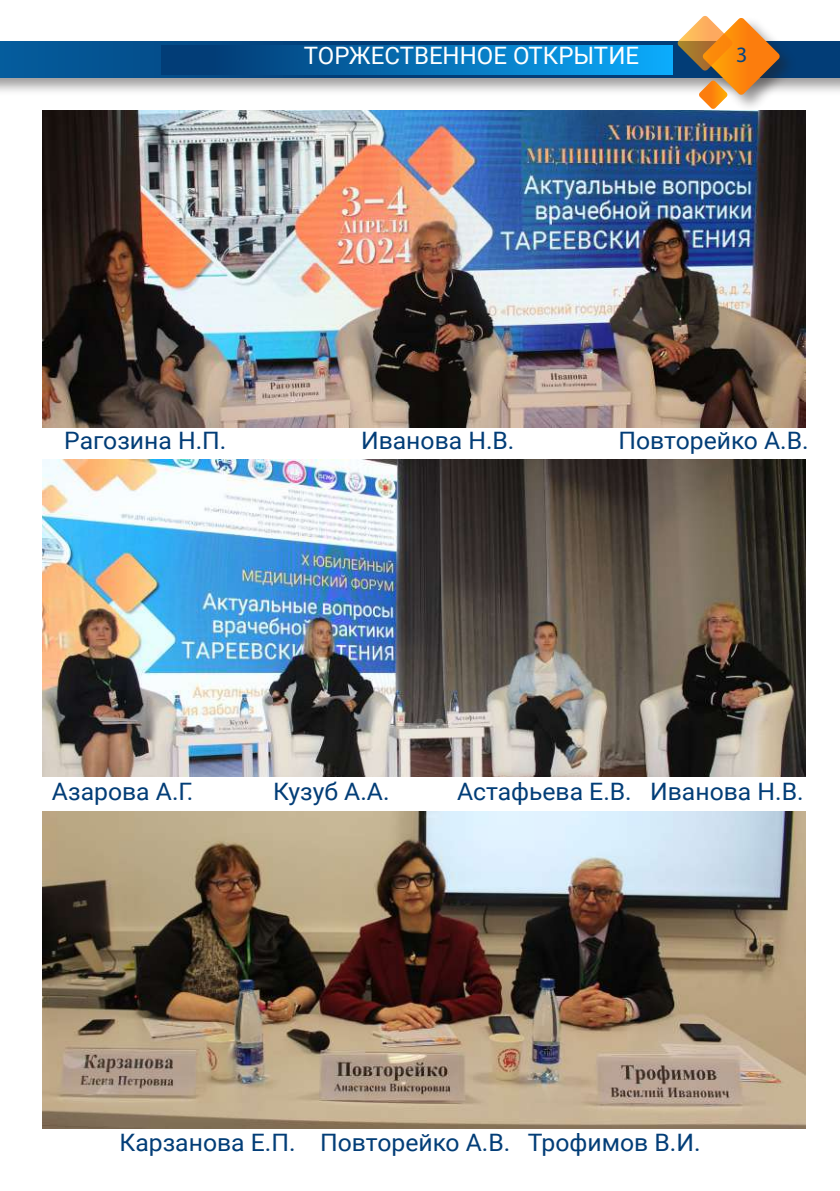
<style>
.page{position:relative;width:840px;height:1191px;background:#fff}
.page>*{position:absolute;margin:0;border:0;box-sizing:border-box;transform-origin:0 0}
.t1{font:24px "Roboto";color:#023d77}
.t2{font:24px "Roboto";color:#fff}
.t3{font:22px "Roboto";letter-spacing:.035em;color:#fff}
.t4{font:22px "Myriad Pro";color:#034585}
</style>
<div class="page">
<div style="left:0;top:39px;width:839px;height:58px;background:#231f20;opacity:.45"></div>
<svg style="left:0;top:42px;width:839px;height:35px;background:#034d8b"></svg>
<div style="left:700px;top:16px;width:97px;height:97px;background:#231f20;opacity:.45"></div>
<svg style="left:677px;top:16px;width:102px;height:93px"></svg>
<div style="left:162px;top:46px;width:510px;height:29px;background:linear-gradient(to right,#01336b,#0caafb)"></div>
<img style="left:43px;top:110px;width:762px;height:317px">
<img style="left:43px;top:459px;width:762px;height:318px">
<img style="left:43px;top:811px;width:762px;height:317px">
<p class="t2" style="left:303px;top:39px;width:336px">ТОРЖЕСТВЕННОЕ ОТКРЫТИЕ</p>
<p class="t3" style="left:466px;top:45px;width:194px">3–4 АПРЕЛЯ 2024</p>
<p class="t4" style="left:735px;top:41px;width:13px">3</p>
<p class="t1" style="left:64px;top:424px;width:164px">Рагозина Н.П.</p>
<p class="t1" style="left:361px;top:424px;width:155px">Иванова Н.В.</p>
<p class="t1" style="left:618px;top:424px;width:191px">Повторейко А.В.</p>
<p class="t1" style="left:52px;top:774px;width:143px">Азарова А.Г.</p>
<p class="t1" style="left:273px;top:774px;width:118px">Кузуб А.А.</p>
<p class="t1" style="left:457px;top:774px;width:348px">Астафьева Е.В. Иванова Н.В.</p>
<p class="t1" style="left:119px;top:1125px;width:582px">Карзанова Е.П. Повторейко А.В. Трофимов В.И.</p>
</div>
